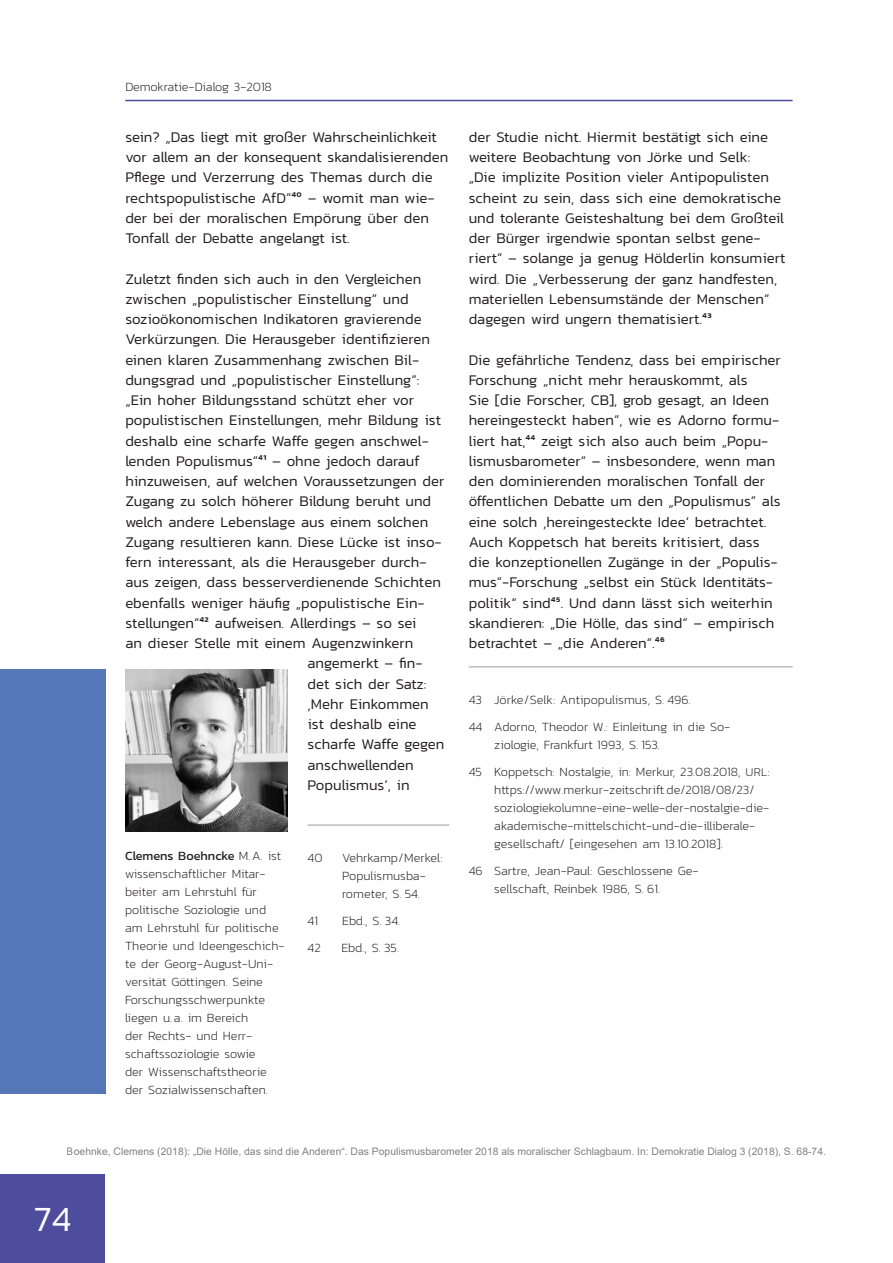
<style>
.page{position:relative;width:893px;height:1263px;background:#fff}
.page>*{position:absolute;margin:0;border:0;box-sizing:border-box;transform-origin:0 0}
.t1{font:300 36px "Kanit";color:#fff}
.fodex_Abs{font:300 15px/20.2px "Kanit";color:#231f20}
.fodex_FN{font:200 12.75px/18px "Kanit";color:#231f20}
.autor_descr{font:200 12.75px/18px "Kanit";color:#231f20}
.t2{font:10.35px "Arial";color:rgb(0 0 0/.5)}
.s1{font-weight:400;font-size:16.5px}
.s2{font-weight:400}
.s3{font-size:12px}
</style>
<div class="page">
<hr style="left:125px;top:100px;width:668px;height:1px;background:#4e4c9d">
<div style="left:0;top:1175px;width:105px;height:88px;background:#4e4c9d"></div>
<hr style="left:308px;top:824px;width:141px;height:2px;background:#bcbdc0">
<hr style="left:469px;top:666px;width:324px;height:2px;background:#bcbdc0">
<div style="left:0;top:669px;width:105px;height:425px;background:#5576b7"></div>
<img style="left:125px;top:669px;width:162px;height:162px">
<p class="autor_descr" style="left:125px;top:77px;width:148px">Demokratie-Dialog 3-2018</p>
<p class="fodex_Abs" style="left:125px;top:126px;width:325px">sein? „Das liegt mit großer Wahrscheinlichkeit vor allem an der konsequent skandalisierenden Pflege und Verzerrung des Themas durch die rechtspopulistische AfD“<span class="s1">40</span> – womit man wie&shy;der bei der moralischen Empörung über den Tonfall der Debatte angelangt ist.</p>
<p class="fodex_Abs" style="left:125px;top:268px;width:297px">Zuletzt finden sich auch in den Vergleichen</p>
<p class="fodex_Abs" style="left:125px;top:288px;width:285px">zwischen „populistischer Einstellung“ und</p>
<p class="fodex_Abs" style="left:125px;top:309px;width:298px">sozioökonomischen Indikatoren gravierende</p>
<p class="fodex_Abs" style="left:125px;top:329px;width:306px">Verkürzungen. Die Herausgeber identifizieren</p>
<p class="fodex_Abs" style="left:125px;top:349px;width:295px">einen klaren Zusammenhang zwischen Bil-</p>
<p class="fodex_Abs" style="left:125px;top:369px;width:296px">dungsgrad und „populistischer Einstellung“:</p>
<p class="fodex_Abs" style="left:125px;top:390px;width:290px">„Ein hoher Bildungsstand schützt eher vor</p>
<p class="fodex_Abs" style="left:125px;top:410px;width:317px">populistischen Einstellungen, mehr Bildung ist</p>
<p class="fodex_Abs" style="left:125px;top:430px;width:305px">deshalb eine scharfe Waffe gegen anschwel-</p>
<p class="fodex_Abs" style="left:125px;top:450px;width:296px">lenden Populismus“<span class="s1">41</span> – ohne jedoch darauf</p>
<p class="fodex_Abs" style="left:125px;top:471px;width:321px">hinzuweisen, auf welchen Voraussetzungen der</p>
<p class="fodex_Abs" style="left:125px;top:491px;width:307px">Zugang zu solch höherer Bildung beruht und</p>
<p class="fodex_Abs" style="left:125px;top:511px;width:304px">welch andere Lebenslage aus einem solchen</p>
<p class="fodex_Abs" style="left:125px;top:531px;width:318px">Zugang resultieren kann. Diese Lücke ist inso-</p>
<p class="fodex_Abs" style="left:125px;top:552px;width:303px">fern interessant, als die Herausgeber durch-</p>
<p class="fodex_Abs" style="left:125px;top:572px;width:317px">aus zeigen, dass besserverdienende Schichten</p>
<p class="fodex_Abs" style="left:125px;top:592px;width:301px">ebenfalls weniger häufig „populistische Ein-</p>
<p class="fodex_Abs" style="left:125px;top:612px;width:292px">stellungen“<span class="s1">42</span> aufweisen. Allerdings – so sei</p>
<p class="fodex_Abs" style="left:125px;top:633px;width:290px">an dieser Stelle mit einem Augenzwinkern</p>
<p class="fodex_Abs" style="left:308px;top:653px;width:116px">angemerkt – fin-</p>
<p class="fodex_Abs" style="left:308px;top:673px;width:120px">det sich der Satz:</p>
<p class="fodex_Abs" style="left:308px;top:693px;width:123px">‚Mehr Einkommen</p>
<p class="fodex_Abs" style="left:308px;top:714px;width:111px">ist deshalb eine</p>
<p class="fodex_Abs" style="left:308px;top:734px;width:138px">scharfe Waffe gegen</p>
<p class="fodex_Abs" style="left:308px;top:754px;width:108px">anschwellenden</p>
<p class="fodex_Abs" style="left:308px;top:774px;width:104px">Populismus‘, in</p>
<p class="autor_descr" style="left:125px;top:846px;width:161px"><span class="s2">Clemens Boehncke</span> M.A. ist wissenschaftlicher Mitar&shy;beiter am Lehrstuhl für politische Soziologie und am Lehrstuhl für politische<br>Theorie und Ideengeschich&shy;te der Georg-August-Uni&shy;versität Göttingen. Seine<br>Forschungsschwerpunkte liegen u.a. im Bereich<br>der Rechts- und Herr&shy;schaftssoziologie sowie<br>der Wissenschaftstheorie der Sozialwissenschaften.</p>
<p class="fodex_FN" style="left:308px;top:848px;width:16px">40</p>
<p class="fodex_FN" style="left:342px;top:848px;width:102px">Vehrkamp/Merkel:<br>Populismusba&shy;rometer, S. 54.</p>
<p class="fodex_FN" style="left:308px;top:911px;width:12px">41</p>
<p class="fodex_FN" style="left:342px;top:911px;width:60px">Ebd., S. 34.</p>
<p class="fodex_FN" style="left:308px;top:938px;width:15px">42</p>
<p class="fodex_FN" style="left:341px;top:938px;width:59px">Ebd., S. 35.</p>
<p class="fodex_Abs" style="left:469px;top:126px;width:318px">der Studie nicht. Hiermit bestätigt sich eine weitere Beobachtung von Jörke und Selk:<br>„Die implizite Position vieler Antipopulisten scheint zu sein, dass sich eine demokratische und tolerante Geisteshaltung bei dem Großteil der Bürger irgendwie spontan selbst gene&shy;riert“ – solange ja genug Hölderlin konsumiert wird. Die „Verbesserung der ganz handfesten, materiellen Lebensumstände der Menschen“ dagegen wird ungern thematisiert.<span class="s1">43</span></p>
<p class="fodex_Abs" style="left:469px;top:349px;width:314px">Die gefährliche Tendenz, dass bei empirischer Forschung „nicht mehr herauskommt, als<br>Sie [die Forscher, CB], grob gesagt, an Ideen hereingesteckt haben“, wie es Adorno formu&shy;liert hat,<span class="s1">44</span> zeigt sich also auch beim „Popu&shy;lismusbarometer“ – insbesondere, wenn man den dominierenden moralischen Tonfall der öffentlichen Debatte um den „Populismus“ als eine solch ‚hereingesteckte Idee‘ betrachtet.<br>Auch Koppetsch hat bereits kritisiert, dass die konzeptionellen Zugänge in der „Populis&shy;mus“-Forschung „selbst ein Stück Identitäts&shy;politik“ sind<span class="s1">45</span>. Und dann lässt sich weiterhin skandieren: „Die Hölle, das sind“ – empirisch betrachtet – „die Anderen“.<span class="s1">46</span></p>
<p class="fodex_FN" style="left:469px;top:690px;width:223px">43 Jörke/Selk: Antipopulismus, S. 496.</p>
<p class="fodex_FN" style="left:494px;top:717px;width:238px;text-indent:-26px">44 Adorno, Theodor W.: Einleitung in die So&shy;ziologie, Frankfurt 1993, S. 153.</p>
<p class="fodex_FN" style="left:494px;top:762px;width:277px;text-indent:-25px">45 Koppetsch: Nostalgie, in: Merkur, 23.08.2018, <span class="s3">URL</span>: https://www.merkur-zeitschrift.de/2018/08/23/ soziologiekolumne-eine-welle-der-nostalgie-die&shy;akademische-mittelschicht-und-die-illiberale&shy;gesellschaft/ [eingesehen am 13.10.2018].</p>
<p class="fodex_FN" style="left:494px;top:861px;width:206px;text-indent:-26px">46 Sartre, Jean-Paul: Geschlossene Ge&shy;sellschaft, Reinbek 1986, S. 61.</p>
<p class="t2" style="left:67px;top:1144px;width:760px">Boehnke, Clemens (2018): „Die Hölle, das sind die Anderen“. Das Populismusbarometer 2018 als moralischer Schlagbaum. In: Demokratie Dialog 3 (2018), S. 68-74.</p>
<h1 class="t1" style="left:34px;top:1193px;width:39px">74</h1>
</div>
